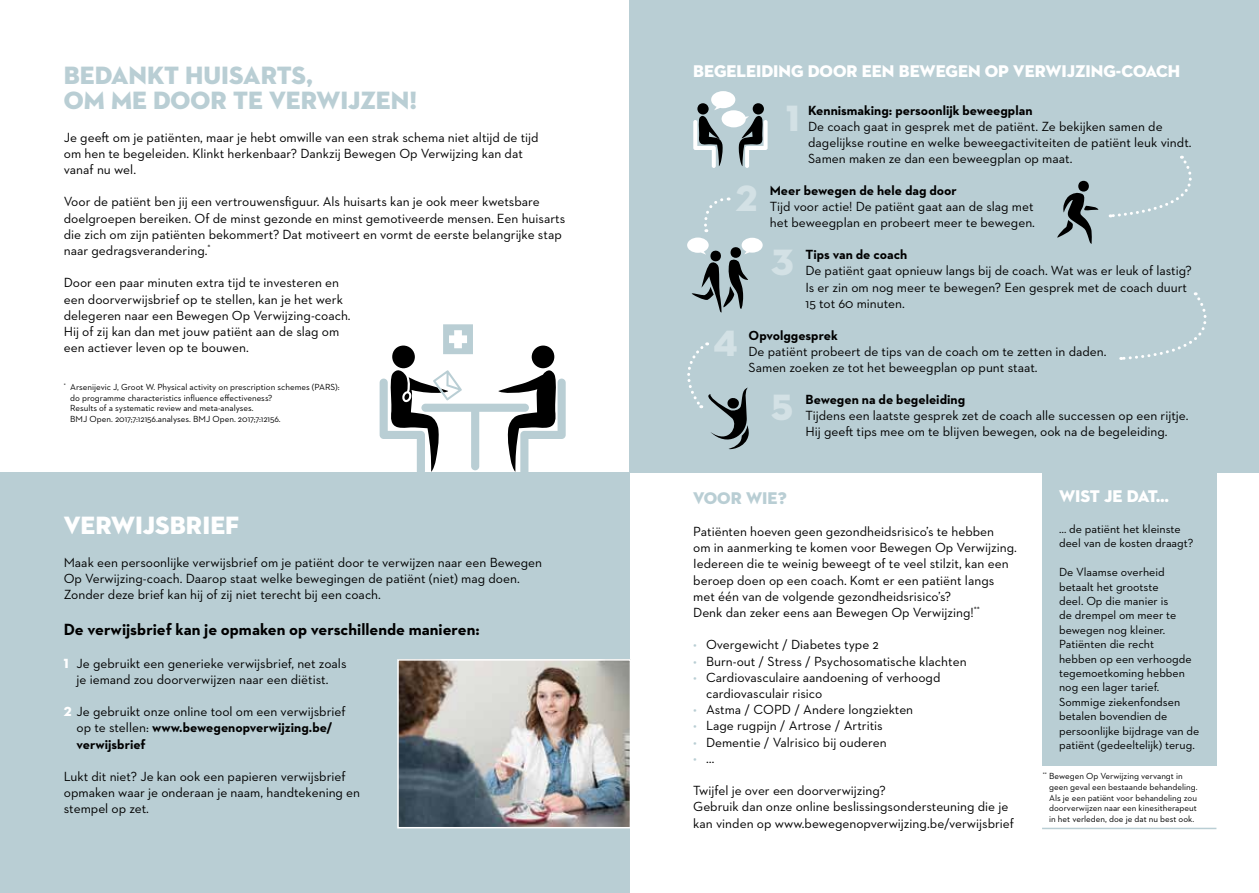
<style>
.page{position:relative;width:1259px;height:893px;background:#fff}
.page>*{position:absolute;margin:0;border:0;box-sizing:border-box;transform-origin:0 0}
.t1{font:37.35px "Neutraface 2 Display Titling";color:#d3e1e5}
.t2{font:25.5px/25.5px "Neutraface 2 Display Titling";color:#b9ced4}
.t3{font:25.5px "Neutraface 2 Display Titling";color:#fff}
.t4{font:17.25px "Neutraface 2 Display Titling";color:#fff}
.t5{font:17.25px "Neutraface 2 Display Titling";color:#b9ced4}
.t6{font:700 16.5px "Neutraface 2 Text";color:#000}
.t7{font:13.5px/16.2px "Neutraface 2 Text";color:#000}
.t8{font:700 13.5px "Neutraface 2 Text";color:#000}
.t9{font:13.5px "Neutraface 2 Text";color:#b9ced4}
.t10{font:12px/14.4px "Neutraface 2 Text";color:#000}
.t11{font:9px/10.8px "Neutraface 2 Text";color:#000}
.s1{font-family:"Neutraface 2 Display Titling";color:#fff}
.s2{font-weight:700}
.s3{color:#b9ced4}
.s4{color:#000}
</style>
<div class="page">
<div style="left:629px;top:0;width:630px;height:472px;background:#b9ced4"></div>
<div style="left:0;top:472px;width:629px;height:421px;background:#b9ced4"></div>
<div style="left:1042px;top:468px;width:174px;height:298px;background:#b9ced4"></div>
<svg style="left:443px;top:324px;width:30px;height:30px"></svg>
<div style="left:531px;top:346px;width:23px;height:22px;background:#000;border-radius:50%"></div>
<div style="left:392px;top:346px;width:23px;height:22px;background:#000;border-radius:50%"></div>
<svg style="left:379px;top:370px;width:187px;height:102px"></svg>
<svg style="left:687px;top:238px;width:75px;height:75px"></svg>
<svg style="left:693px;top:91px;width:74px;height:77px"></svg>
<div style="left:697px;top:103px;width:11px;height:12px;background:#000;border-radius:50%"></div>
<div style="left:752px;top:103px;width:12px;height:12px;background:#000;border-radius:50%"></div>
<svg style="left:1057px;top:193px;width:41px;height:51px"></svg>
<div style="left:1078px;top:181px;width:11px;height:11px;background:#000;border-radius:50%"></div>
<svg style="left:1109px;top:156px;width:83px;height:62px"></svg>
<svg style="left:1120px;top:292px;width:87px;height:68px"></svg>
<svg style="left:704px;top:197px;width:25px;height:35px"></svg>
<svg style="left:687px;top:342px;width:62px;height:108px"></svg>
<img style="left:400px;top:662px;width:228px;height:163px">
<div style="left:397px;top:659px;width:234px;height:169px;border:2px solid #fff"></div>
<hr style="left:1042px;top:828px;width:174px;height:1px;background:#b9ced4">
<h2 class="t2" style="left:64px;top:62px;width:355px">BEDANKT HUISARTS,<br>OM ME DOOR TE VERWIJZEN!</h2>
<p class="t7" style="left:64px;top:129px;width:476px">Je geeft om je patiënten, maar je hebt omwille van een strak schema niet altijd de tijd om hen te begeleiden. Klinkt herkenbaar? Dankzij Bewegen Op Verwijzing kan dat vanaf nu wel.</p>
<p class="t7" style="left:64px;top:194px;width:503px">Voor de patiënt ben jij een vertrouwensfiguur. Als huisarts kan je ook meer kwetsbare doelgroepen bereiken. Of de minst gezonde en minst gemotiveerde mensen. Een huisarts die zich om zijn patiënten bekommert? Dat motiveert en vormt de eerste belangrijke stap naar gedragsverandering.<sup>*</sup></p>
<p class="t7" style="left:64px;top:275px;width:288px">Door een paar minuten extra tijd te investeren en een doorverwijsbrief op te stellen, kan je het werk delegeren naar een Bewegen Op Verwijzing-coach.<br>Hij of zij kan dan met jouw patiënt aan de slag om een actiever leven op te bouwen.</p>
<p class="t11" style="left:70px;top:381px;width:271px;text-indent:-6px"><sup>*</sup> Arsenijevic J, Groot W. Physical activity on prescription schemes (PARS): do programme characteristics influence effectiveness?<br>Results of a systematic review and meta-analyses.<br>BMJ Open. 2017;7:12156.analyses. BMJ Open. 2017;7:12156.</p>
<h2 class="t3" style="left:64px;top:510px;width:177px">VERWIJSBRIEF</h2>
<p class="t7" style="left:64px;top:554px;width:480px">Maak een persoonlijke verwijsbrief om je patiënt door te verwijzen naar een Bewegen<br>Op Verwijzing-coach. Daarop staat welke bewegingen de patiënt (niet) mag doen.<br>Zonder deze brief kan hij of zij niet terecht bij een coach.</p>
<p class="t6" style="left:64px;top:619px;width:417px">De verwijsbrief kan je opmaken op verschillende manieren:</p>
<p class="t7" style="left:64px;top:655px;width:284px;text-align:center"><span class="s1">1</span> Je gebruikt een generieke verwijsbrief, net zoals je iemand zou doorverwijzen naar een diëtist.</p>
<p class="t7" style="left:77px;top:703px;width:271px;text-indent:-13px"><span class="s1">2</span> Je gebruikt onze online tool om een verwijsbrief op te stellen: <span class="s2">www.bewegenopverwijzing.be/ verwijsbrief</span></p>
<p class="t7" style="left:64px;top:768px;width:298px">Lukt dit niet? Je kan ook een papieren verwijsbrief opmaken waar je onderaan je naam, handtekening en stempel op zet.</p>
<p class="t4" style="left:693px;top:61px;width:488px">BEGELEIDING DOOR EEN BEWEGEN OP VERWIJZING-COACH</p>
<h1 class="t1" style="left:786px;top:95px;width:15px">1</h1>
<p class="t8" style="left:808px;top:101px;width:226px">Kennismaking: persoonlijk beweegplan</p>
<p class="t7" style="left:808px;top:118px;width:385px">De coach gaat in gesprek met de patiënt. Ze bekijken samen de dagelijkse routine en welke beweegactiviteiten de patiënt leuk vindt.<br>Samen maken ze dan een beweegplan op maat.</p>
<h1 class="t1" style="left:735px;top:175px;width:23px">2</h1>
<p class="t8" style="left:770px;top:182px;width:189px">Meer bewegen de hele dag door</p>
<p class="t7" style="left:770px;top:198px;width:267px">Tijd voor actie! De patiënt gaat aan de slag met het beweegplan en probeert meer te bewegen.</p>
<h1 class="t1" style="left:771px;top:239px;width:24px">3</h1>
<p class="t8" style="left:805px;top:246px;width:103px">Tips van de coach</p>
<p class="t7" style="left:805px;top:263px;width:388px">De patiënt gaat opnieuw langs bij de coach. Wat was er leuk of lastig?<br>Is er zin om nog meer te bewegen? Een gesprek met de coach duurt<br>15 tot 60 minuten.</p>
<h1 class="t1" style="left:713px;top:320px;width:26px">4</h1>
<p class="t8" style="left:748px;top:326px;width:91px">Opvolggesprek</p>
<p class="t7" style="left:748px;top:343px;width:359px">De patiënt probeert de tips van de coach om te zetten in daden.<br>Samen zoeken ze tot het beweegplan op punt staat.</p>
<h1 class="t1" style="left:771px;top:384px;width:23px">5</h1>
<p class="t8" style="left:805px;top:391px;width:161px">Bewegen na de begeleiding</p>
<p class="t7" style="left:805px;top:407px;width:384px">Tijdens een laatste gesprek zet de coach alle successen op een rijtje.<br>Hij geeft tips mee om te blijven bewegen, ook na de begeleiding.</p>
<p class="t5" style="left:693px;top:487px;width:95px">VOOR WIE?</p>
<p class="t7" style="left:693px;top:523px;width:325px">Patiënten hoeven geen gezondheidsrisico’s te hebben<br>om in aanmerking te komen voor Bewegen Op Verwijzing.<br>Iedereen die te weinig beweegt of te veel stilzit, kan een beroep doen op een coach. Komt er een patiënt langs met één van de volgende gezondheidsrisico’s?<br>Denk dan zeker eens aan Bewegen Op Verwijzing!<sup>**</sup></p>
<p class="t7" style="left:693px;top:636px;width:187px"><span class="s3">•</span> Overgewicht / Diabetes type 2</p>
<p class="t7" style="left:693px;top:653px;width:275px"><span class="s3">•</span> Burn-out / Stress / Psychosomatische klachten</p>
<p class="t7" style="left:706px;top:669px;width:236px;text-indent:-13px"><span class="s3">•</span> Cardiovasculaire aandoening of verhoogd cardiovasculair risico</p>
<p class="t7" style="left:693px;top:701px;width:221px"><span class="s3">•</span> Astma / COPD / Andere longziekten</p>
<p class="t7" style="left:693px;top:717px;width:191px"><span class="s3">•</span> Lage rugpijn / Artrose / Artritis</p>
<p class="t7" style="left:693px;top:734px;width:195px"><span class="s3">•</span> Dementie / Valrisico bij ouderen</p>
<p class="t9" style="left:693px;top:750px;width:23px">• <span class="s4">…</span></p>
<p class="t7" style="left:693px;top:782px;width:322px">Twijfel je over een doorverwijzing?<br>Gebruik dan onze online beslissingsondersteuning die je kan vinden op www.bewegenopverwijzing.be/verwijsbrief</p>
<p class="t4" style="left:1059px;top:486px;width:111px">WIST JE DAT…</p>
<p class="t10" style="left:1059px;top:522px;width:136px">… de patiënt het kleinste deel van de kosten draagt?</p>
<p class="t10" style="left:1059px;top:565px;width:142px">De Vlaamse overheid betaalt het grootste<br>deel. Op die manier is<br>de drempel om meer te bewegen nog kleiner.<br>Patiënten die recht<br>hebben op een verhoogde tegemoetkoming hebben nog een lager tarief.<br>Sommige ziekenfondsen betalen bovendien de persoonlijke bijdrage van de patiënt (gedeeltelijk) terug.</p>
<p class="t11" style="left:1049px;top:770px;width:150px;text-indent:-6px"><sup>**</sup> Bewegen Op Verwijzing vervangt in geen geval een bestaande behandeling.<br>Als je een patiënt voor behandeling zou doorverwijzen naar een kinesitherapeut in het verleden, doe je dat nu best ook.</p>
</div>
